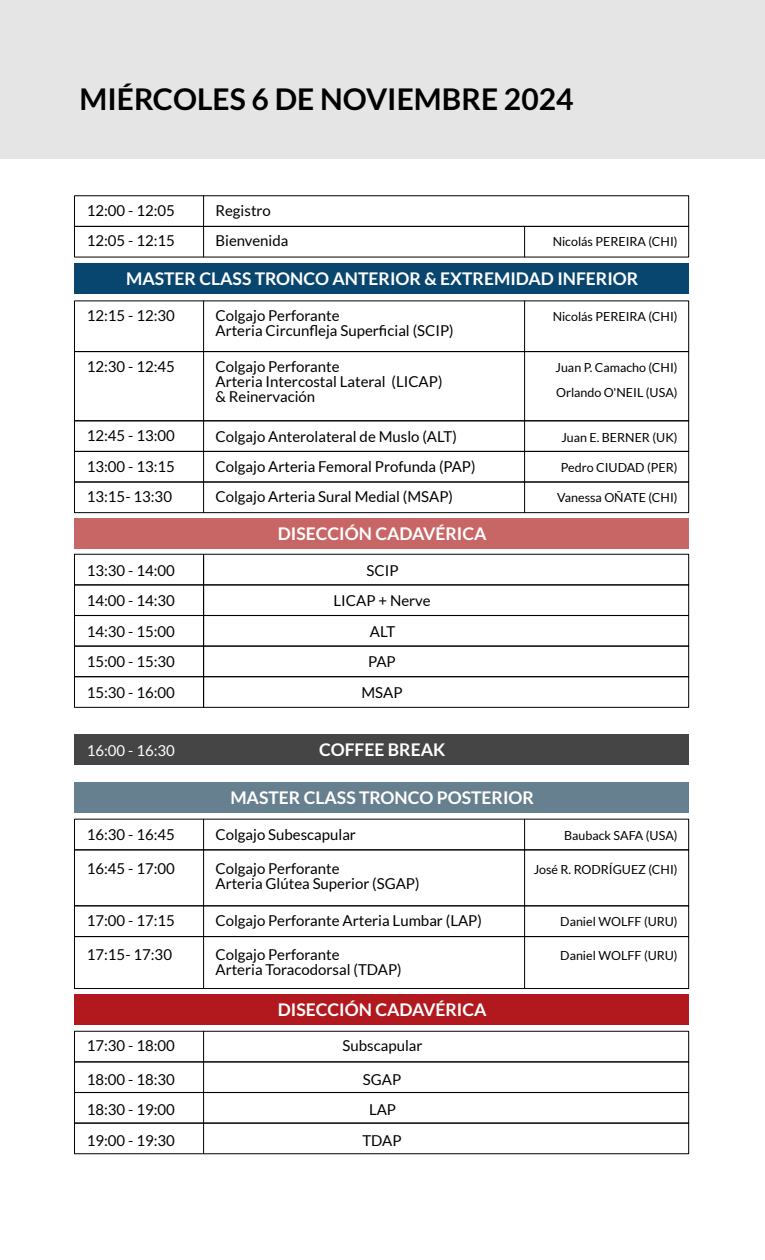
<style>
.page{position:relative;width:765px;height:1260px;background:#fff}
.page>*{position:absolute;margin:0;border:0;box-sizing:border-box;transform-origin:0 0}
.t1{font:30px "font 000000002 cd 59095";color:#000}
.t2{font:17.5px "font 000000002 cd 59095";color:#fff}
.t3{font:15px/15px "font 000000002 cd 59095";color:#000}
.t4{font:15px "font 000000002 cd 59095";color:#fff}
.t5{font:12.5px/25px "font 000000002 cd 59095";color:#000}
</style>
<div class="page">
<div style="left:74px;top:518px;width:615px;height:31px;background:#c86666"></div>
<div style="left:74px;top:734px;width:615px;height:31px;background:#454545"></div>
<div style="left:0;top:0;width:765px;height:158px;background:#e5e5e5"></div>
<div style="left:74px;top:782px;width:615px;height:31px;background:#67808f"></div>
<div style="left:74px;top:994px;width:615px;height:31px;background:#b1191e"></div>
<div style="left:74px;top:263px;width:615px;height:31px;background:#08466f"></div>
<div style="left:74px;top:482px;width:615px;height:31px;border:1px solid #000"></div>
<div style="left:74px;top:196px;width:615px;height:31px;border:1px solid #000"></div>
<div style="left:74px;top:615px;width:615px;height:31px;border:1px solid #000"></div>
<div style="left:74px;top:554px;width:615px;height:31px;border:1px solid #000"></div>
<div style="left:74px;top:819px;width:615px;height:31px;border:1px solid #000"></div>
<div style="left:74px;top:676px;width:615px;height:32px;border:1px solid #000"></div>
<div style="left:74px;top:646px;width:615px;height:31px;border:1px solid #000"></div>
<div style="left:74px;top:421px;width:615px;height:31px;border:1px solid #000"></div>
<div style="left:74px;top:351px;width:615px;height:70px;border:1px solid #000"></div>
<div style="left:74px;top:301px;width:615px;height:51px;border:1px solid #000"></div>
<div style="left:74px;top:850px;width:615px;height:56px;border:1px solid #000"></div>
<div style="left:74px;top:936px;width:615px;height:53px;border:1px solid #000"></div>
<hr style="left:203px;top:226px;width:1px;height:31px;background:#000">
<hr style="left:203px;top:196px;width:1px;height:30px;background:#000">
<hr style="left:524px;top:226px;width:1px;height:31px;background:#000">
<hr style="left:203px;top:301px;width:1px;height:212px;background:#000">
<hr style="left:524px;top:301px;width:1px;height:212px;background:#000">
<hr style="left:203px;top:554px;width:1px;height:153px;background:#000">
<hr style="left:203px;top:819px;width:1px;height:170px;background:#000">
<hr style="left:524px;top:819px;width:1px;height:170px;background:#000">
<hr style="left:203px;top:1031px;width:1px;height:123px;background:#000">
<div style="left:74px;top:1092px;width:615px;height:31px;border:1px solid #000"></div>
<div style="left:74px;top:1031px;width:615px;height:31px;border:1px solid #000"></div>
<div style="left:74px;top:1123px;width:615px;height:31px;border:1px solid #000"></div>
<h1 class="t1" style="left:80px;top:81px;width:496px">MIÉRCOLES 6 DE NOVIEMBRE 2024</h1>
<p class="t3" style="left:87px;top:202px;width:90px">12:00 - 12:05</p>
<p class="t3" style="left:87px;top:233px;width:90px">12:05 - 12:15</p>
<p class="t3" style="left:215px;top:202px;width:57px">Registro</p>
<p class="t3" style="left:215px;top:233px;width:75px">Bienvenida</p>
<p class="t5" style="left:553px;top:229px;width:126px">Nicolás PEREIRA (CHI)</p>
<p class="t2" style="left:126px;top:268px;width:514px">MASTER CLASS TRONCO ANTERIOR &amp; EXTREMIDAD INFERIOR</p>
<p class="t3" style="left:87px;top:308px;width:90px">12:15 - 12:30</p>
<p class="t3" style="left:215px;top:308px;width:240px">Colgajo Perforante<br>Arteria Circunfleja Superficial (SCIP)</p>
<p class="t5" style="left:553px;top:304px;width:126px">Nicolás PEREIRA (CHI)</p>
<p class="t3" style="left:87px;top:359px;width:90px">12:30 - 12:45</p>
<p class="t3" style="left:215px;top:359px;width:229px">Colgajo Perforante<br>Arteria Intercostal Lateral (LICAP) &amp; Reinervación</p>
<p class="t5" style="left:555px;top:355px;width:124px">Juan P. Camacho (CHI)<br>Orlando O'NEIL (USA)</p>
<p class="t3" style="left:87px;top:428px;width:90px">12:45 - 13:00</p>
<p class="t3" style="left:215px;top:428px;width:243px">Colgajo Anterolateral de Muslo (ALT)</p>
<p class="t5" style="left:561px;top:424px;width:118px">Juan E. BERNER (UK)</p>
<p class="t3" style="left:87px;top:459px;width:90px">13:00 - 13:15</p>
<p class="t3" style="left:215px;top:459px;width:262px">Colgajo Arteria Femoral Profunda (PAP)</p>
<p class="t5" style="left:561px;top:455px;width:118px">Pedro CIUDAD (PER)</p>
<p class="t3" style="left:87px;top:489px;width:87px">13:15- 13:30</p>
<p class="t3" style="left:215px;top:489px;width:239px">Colgajo Arteria Sural Medial (MSAP)</p>
<p class="t5" style="left:557px;top:485px;width:122px">Vanessa OÑATE (CHI)</p>
<p class="t2" style="left:278px;top:523px;width:210px">DISECCIÓN CADAVÉRICA</p>
<p class="t3" style="left:87px;top:562px;width:90px">13:30 - 14:00</p>
<p class="t3" style="left:367px;top:562px;width:33px">SCIP</p>
<p class="t3" style="left:87px;top:593px;width:90px">14:00 - 14:30</p>
<p class="t3" style="left:334px;top:593px;width:99px">LICAP + Nerve</p>
<p class="t3" style="left:87px;top:624px;width:90px">14:30 - 15:00</p>
<p class="t3" style="left:370px;top:624px;width:27px">ALT</p>
<p class="t3" style="left:87px;top:654px;width:90px">15:00 - 15:30</p>
<p class="t3" style="left:368px;top:654px;width:29px">PAP</p>
<p class="t3" style="left:87px;top:685px;width:90px">15:30 - 16:00</p>
<p class="t3" style="left:361px;top:685px;width:43px">MSAP</p>
<p class="t4" style="left:87px;top:741px;width:90px">16:00 - 16:30</p>
<p class="t2" style="left:319px;top:738px;width:128px">COFFEE BREAK</p>
<p class="t2" style="left:230px;top:787px;width:305px">MASTER CLASS TRONCO POSTERIOR</p>
<p class="t3" style="left:87px;top:827px;width:90px">16:30 - 16:45</p>
<p class="t3" style="left:215px;top:827px;width:142px">Colgajo Subescapular</p>
<p class="t5" style="left:564px;top:823px;width:115px">Bauback SAFA (USA)</p>
<p class="t3" style="left:87px;top:861px;width:90px">16:45 - 17:00</p>
<p class="t3" style="left:215px;top:861px;width:206px">Colgajo Perforante<br>Arteria Glútea Superior (SGAP)</p>
<p class="t5" style="left:534px;top:857px;width:145px">José R. RODRÍGUEZ (CHI)</p>
<p class="t3" style="left:87px;top:913px;width:90px">17:00 - 17:15</p>
<p class="t3" style="left:215px;top:913px;width:268px">Colgajo Perforante Arteria Lumbar (LAP)</p>
<p class="t5" style="left:560px;top:909px;width:119px">Daniel WOLFF (URU)</p>
<p class="t3" style="left:87px;top:947px;width:87px">17:15- 17:30</p>
<p class="t3" style="left:215px;top:947px;width:188px">Colgajo Perforante<br>Arteria Toracodorsal (TDAP)</p>
<p class="t5" style="left:560px;top:943px;width:119px">Daniel WOLFF (URU)</p>
<p class="t2" style="left:278px;top:999px;width:210px">DISECCIÓN CADAVÉRICA</p>
<p class="t3" style="left:87px;top:1038px;width:90px">17:30 - 18:00</p>
<p class="t3" style="left:343px;top:1038px;width:81px">Subscapular</p>
<p class="t3" style="left:87px;top:1071px;width:90px">18:00 - 18:30</p>
<p class="t3" style="left:363px;top:1071px;width:40px">SGAP</p>
<p class="t3" style="left:87px;top:1102px;width:90px">18:30 - 19:00</p>
<p class="t3" style="left:369px;top:1102px;width:29px">LAP</p>
<p class="t3" style="left:87px;top:1133px;width:90px">19:00 - 19:30</p>
<p class="t3" style="left:362px;top:1133px;width:41px">TDAP</p>
</div>
